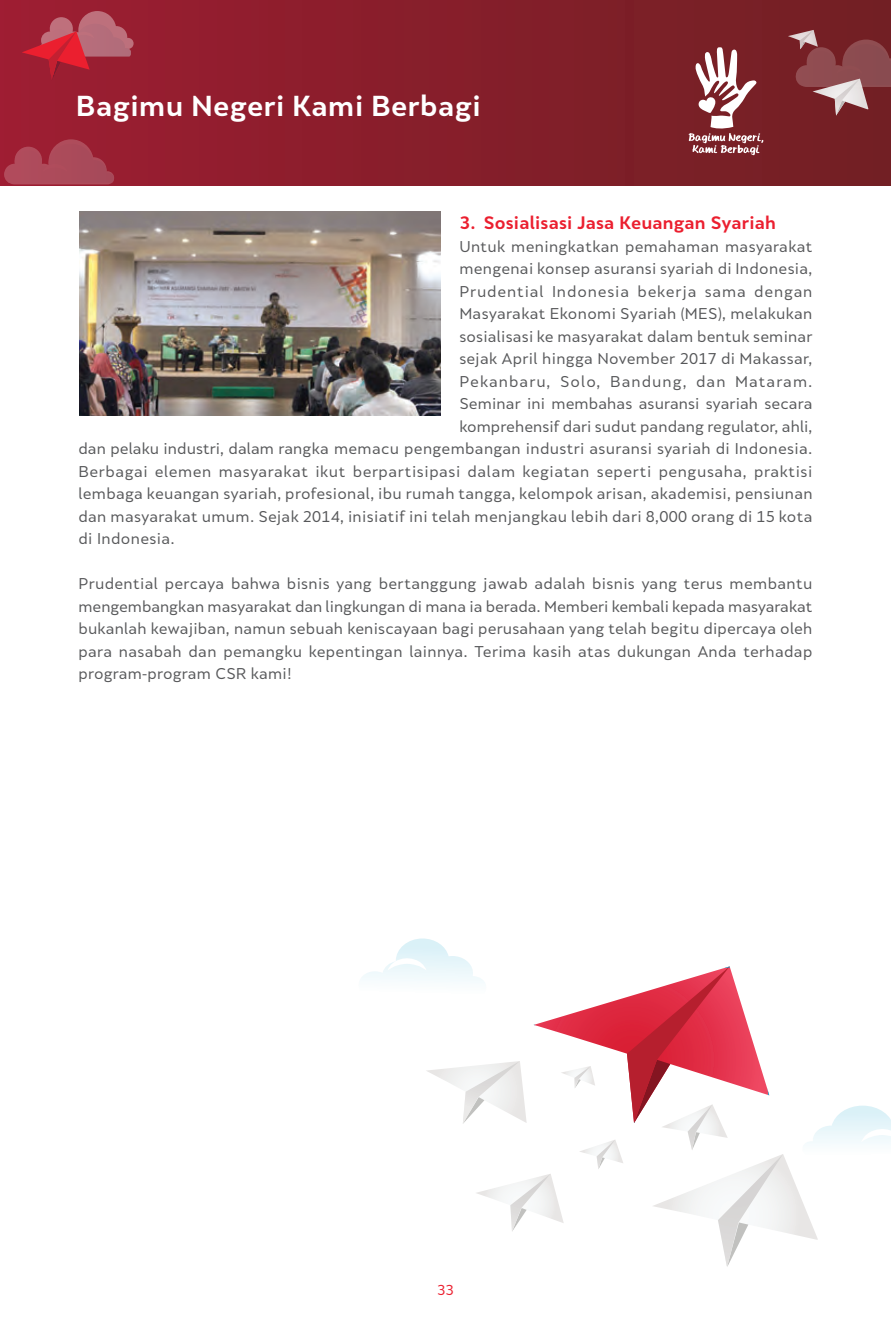
<style>
.page{position:relative;width:891px;height:1337px;background:#fff}
.page>*{position:absolute;margin:0;border:0;box-sizing:border-box;transform-origin:0 0}
.Judul_Sambutan{font:700 27px "Skola Sans";letter-spacing:.015em;color:#fff}
.t1{font:700 16.88px "Skola Sans";letter-spacing:.01em;color:#eb1f2f}
.t2{font:14.62px/22.5px "Skola Sans";letter-spacing:.02em;color:#57585a;text-align:justify}
.t3{font:14.62px "Skola Sans";color:#57585a}
.t4{font:14.62px "Skola Sans";letter-spacing:.055em;color:#57585a}
.t5{font:14.62px "Skola Sans";letter-spacing:.065em;color:#57585a}
.t6{font:13.5px "Skola Sans";color:#eb1f2f}
</style>
<div class="page">
<div style="left:0;top:0;width:890px;height:185px;background:linear-gradient(to right,#9d1d32,#702023)"></div>
<svg style="left:4px;top:139px;width:110px;height:45px"></svg>
<svg style="left:787px;top:30px;width:103px;height:86px"></svg>
<svg style="left:22px;top:11px;width:111px;height:69px"></svg>
<img style="left:79px;top:212px;width:361px;height:204px">
<svg style="left:688px;top:47px;width:75px;height:108px"></svg>
<svg style="left:361px;top:938px;width:529px;height:329px"></svg>
<p class="Judul_Sambutan" style="left:76px;top:89px;width:406px">Bagimu Negeri Kami Berbagi</p>
<p class="t1" style="left:459px;top:213px;width:318px">3. Sosialisasi Jasa Keuangan Syariah</p>
<p class="t2" style="left:459px;top:235px;width:354px">Untuk meningkatkan pemahaman masyarakat</p>
<p class="t2" style="left:459px;top:258px;width:354px">mengenai konsep asuransi syariah di Indonesia,</p>
<p class="t4" style="left:459px;top:283px;width:354px">Prudential Indonesia bekerja sama dengan</p>
<p class="t2" style="left:459px;top:303px;width:354px">Masyarakat Ekonomi Syariah (MES), melakukan</p>
<p class="t2" style="left:459px;top:325px;width:355px">sosialisasi ke masyarakat dalam bentuk seminar</p>
<p class="t2" style="left:459px;top:348px;width:354px">sejak April hingga November 2017 di Makassar,</p>
<p class="t5" style="left:459px;top:373px;width:354px">Pekanbaru, Solo, Bandung, dan Mataram.</p>
<p class="t2" style="left:459px;top:392px;width:354px">Seminar ini membahas asuransi syariah secara</p>
<p class="t3" style="left:459px;top:418px;width:355px">komprehensif dari sudut pandang regulator, ahli,</p>
<p class="t2" style="left:78px;top:437px;width:735px">dan pelaku industri, dalam rangka memacu pengembangan industri asuransi syariah di Indonesia.</p>
<p class="t2" style="left:78px;top:460px;width:735px">Berbagai elemen masyarakat ikut berpartisipasi dalam kegiatan seperti pengusaha, praktisi</p>
<p class="t2" style="left:78px;top:482px;width:735px">lembaga keuangan syariah, profesional, ibu rumah tangga, kelompok arisan, akademisi, pensiunan</p>
<p class="t2" style="left:78px;top:505px;width:735px">dan masyarakat umum. Sejak 2014, inisiatif ini telah menjangkau lebih dari 8,000 orang di 15 kota</p>
<p class="t2" style="left:78px;top:527px;width:98px">di Indonesia.</p>
<p class="t2" style="left:78px;top:572px;width:735px">Prudential percaya bahwa bisnis yang bertanggung jawab adalah bisnis yang terus membantu mengembangkan masyarakat dan lingkungan di mana ia berada. Memberi kembali kepada masyarakat bukanlah kewajiban, namun sebuah keniscayaan bagi perusahaan yang telah begitu dipercaya oleh para nasabah dan pemangku kepentingan lainnya. Terima kasih atas dukungan Anda terhadap program-program CSR kami!</p>
<p class="t6" style="left:437px;top:1281px;width:18px">33</p>
</div>
